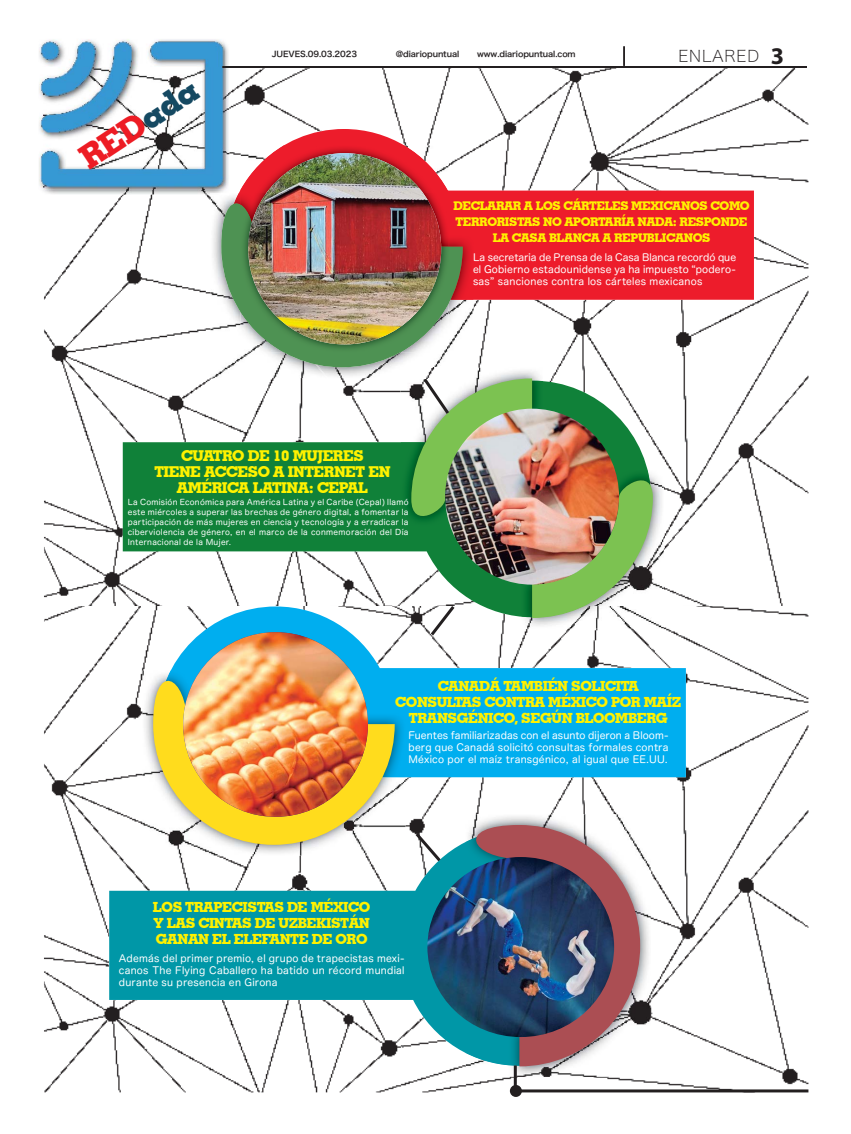
<style>
.page{position:relative;width:851px;height:1134px;background:#fff}
.page>*{position:absolute;margin:0;border:0;box-sizing:border-box;transform-origin:0 0}
.t1{font:700 33px "Geometric Slab 703 BT Xtra";color:#ed1c24}
.t2{font:16px "Hiragino Sans W1 90 msp RKSJ H";letter-spacing:.05em;color:#231f20}
.t3{font:700 15px/16px "Geometric Slab 703 BT Xtra";letter-spacing:-.03em;color:#fff200;text-align:center}
.t4{font:700 14px/16px "Geometric Slab 703 BT Xtra";letter-spacing:-.03em;color:#fff200;text-align:center}
.t5{font:700 12px/16px "Geometric Slab 703 BT Xtra";letter-spacing:-.03em;color:#fff200;text-align:center}
.t6{font:10px/12px "Hira Maru Pro W4 90 msp RKSJ H";letter-spacing:.025em;color:#fff;text-align:justify}
.t7{font:8px/10px "Hira Maru Pro W4 90 msp RKSJ H";letter-spacing:.035em;color:#fff;text-align:justify}
.t8{font:8px "Hiragino Sans W6 90 msp RKSJ H";letter-spacing:-.01em;color:#231f20}
.s1{color:#154962}
.s2{font-family:"Myriad Pro";font-weight:700;font-size:24px}
</style>
<div class="page">
<img style="left:44px;top:67px;width:764px;height:1025px">
<img style="left:44px;top:606px;width:764px;height:1px">
<hr style="left:220px;top:66px;width:586px;height:1px;background:#231f20">
<hr style="left:220px;top:67px;width:586px;height:1px;background:#231f20">
<svg style="left:623px;top:46px;width:2px;height:20px"></svg>
<img style="left:44px;top:68px;width:185px;height:127px">
<img style="left:39px;top:39px;width:187px;height:150px">
<img style="left:44px;top:67px;width:182px;height:122px">
<svg style="left:220px;top:66px;width:6px;height:2px"></svg>
<svg style="left:126px;top:46px;width:2px;height:20px"></svg>
<svg style="left:308px;top:378px;width:32px;height:3px"></svg>
<svg style="left:123px;top:381px;width:288px;height:236px"></svg>
<img style="left:652px;top:470px;width:11px;height:136px">
<img style="left:400px;top:368px;width:143px;height:13px">
<img style="left:400px;top:381px;width:11px;height:145px">
<svg style="left:157px;top:606px;width:528px;height:237px;fill:#00aeef"></svg>
<img style="left:142px;top:670px;width:11px;height:159px">
<img style="left:394px;top:670px;width:11px;height:159px">
<svg style="left:153px;top:657px;width:241px;height:172px;fill:#ffdc1d"></svg>
<img style="left:183px;top:632px;width:185px;height:185px;border-radius:50%">
<svg style="left:109px;top:829px;width:343px;height:237px"></svg>
<svg style="left:452px;top:825px;width:188px;height:241px;fill:#ab4e53"></svg>
<img style="left:427px;top:857px;width:187px;height:180px;border-radius:50%">
<img style="left:411px;top:375px;width:241px;height:264px">
<svg style="left:412px;top:830px;width:31px;height:34px"></svg>
<hr style="left:513px;top:1065px;width:3px;height:24px;background:#231f20">
<hr style="left:516px;top:1089px;width:292px;height:3px;background:#231f20">
<div style="left:510px;top:1085px;width:12px;height:12px;background:#231f20;border-radius:50%"></div>
<svg style="left:225px;top:129px;width:528px;height:237px"></svg>
<img style="left:210px;top:195px;width:263px;height:183px">
<svg style="left:210px;top:193px;width:11px;height:2px"></svg>
<img style="left:315px;top:367px;width:13px;height:11px">
<img style="left:400px;top:368px;width:73px;height:10px">
<img style="left:462px;top:193px;width:11px;height:107px">
<svg style="left:221px;top:180px;width:241px;height:187px"></svg>
<img style="left:240px;top:146px;width:208px;height:59px">
<img style="left:240px;top:205px;width:208px;height:147px">
<img style="left:248px;top:153px;width:193px;height:191px;border-radius:50%">
<h1 class="t1" style="left:72px;top:144px;width:136px;rotate:-34deg">RED<span class="s1">ada</span></h1>
<p class="t8" style="left:272px;top:51px;width:87px">JUEVES.09.03.2023</p>
<p class="t8" style="left:396px;top:51px;width:65px">@diariopuntual</p>
<p class="t8" style="left:477px;top:51px;width:100px">www.diariopuntual.com</p>
<h2 class="t2" style="left:678px;top:50px;width:107px">ENLARED <span class="s2">3</span></h2>
<p class="t5" style="left:453px;top:198px;width:298px">DECLARAR A LOS CÁRTELES MEXICANOS COMO<br>TERRORISTAS NO APORTARÍA NADA: RESPONDE<br>LA CASA BLANCA A REPUBLICANOS</p>
<p class="t6" style="left:473px;top:253px;width:264px">La secretaria de Prensa de la Casa Blanca recordó que el Gobierno estadounidense ya ha impuesto “podero&shy;sas” sanciones contra los cárteles mexicanos</p>
<h3 class="t3" style="left:154px;top:447px;width:237px">CUATRO DE 10 MUJERES<br>TIENE ACCESO A INTERNET EN<br>AMÉRICA LATINA: CEPAL</h3>
<p class="t7" style="left:128px;top:498px;width:282px">La Comisión Económica para América Latina y el Caribe (Cepal) llamó este miércoles a superar las brechas de género digital, a fomentar la participación de más mujeres en ciencia y tecnología y a erradicar la ciberviolencia de género, en el marco de la conmemoración del Día Internacional de la Mujer.</p>
<h3 class="t4" style="left:395px;top:677px;width:287px">CANADÁ TAMBIÉN SOLICITA<br>CONSULTAS CONTRA MÉXICO POR MAÍZ<br>TRANSGÉNICO, SEGÚN BLOOMBERG</h3>
<p class="t6" style="left:408px;top:730px;width:261px">Fuentes familiarizadas con el asunto dijeron a Bloom&shy;berg que Canadá solicitó consultas formales contra México por el maíz transgénico, al igual que EE.UU.</p>
<h3 class="t4" style="left:153px;top:899px;width:219px;text-align:justify">LOS TRAPECISTAS DE MÉXICO Y LAS CINTAS DE UZBEKISTÁN GANAN EL ELEFANTE DE ORO</h3>
<p class="t6" style="left:119px;top:953px;width:287px">Además del primer premio, el grupo de trapecistas mexi&shy;canos The Flying Caballero ha batido un récord mundial durante su presencia en Girona</p>
</div>
